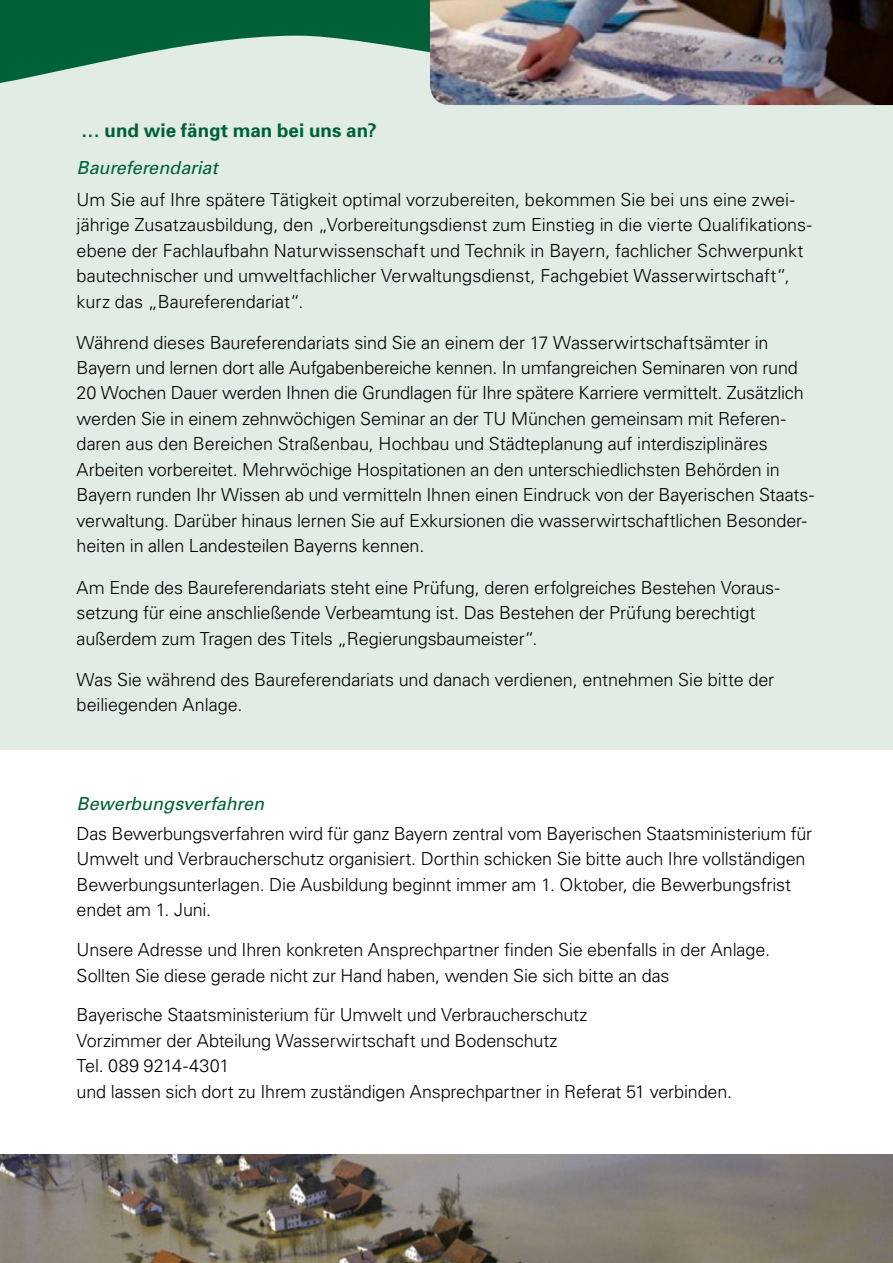
<style>
.page{position:relative;width:893px;height:1263px;background:#fff}
.page>*{position:absolute;margin:0;border:0;box-sizing:border-box;transform-origin:0 0}
.Fließtext{font:700 18.75px "Univers";letter-spacing:.005em;color:#006137}
.Fließtext-2{font:300 18px/25.5px "Univers";letter-spacing:-.01em;color:#000}
.Fließtext-3{font:italic 18px "Univers";letter-spacing:-.005em;color:#006137}
.s1{font-weight:400;font-style:italic;color:#006137}
</style>
<div class="page">
<div style="left:0;top:23px;width:893px;height:727px;background:#e0ece4"></div>
<img style="left:0;top:1154px;width:893px;height:109px">
<svg style="left:0;top:0;width:430px;height:83px;fill:#006137"></svg>
<img style="left:430px;top:0;width:463px;height:105px">
<p class="Fließtext" style="left:81px;top:118px;width:297px">… und wie fängt man bei uns an?</p>
<p class="Fließtext-3" style="left:77px;top:157px;width:143px">Baureferendariat</p>
<p class="Fließtext-2" style="left:77px;top:186px;width:737px">Um Sie auf Ihre spätere Tätigkeit optimal vorzubereiten, bekommen Sie bei uns eine zwei&shy;jährige Zusatzausbildung, den „Vorbereitungsdienst zum Einstieg in die vierte Qualifikations&shy;ebene der Fachlaufbahn Naturwissenschaft und Technik in Bayern, fachlicher Schwerpunkt bautechnischer und umweltfachlicher Verwaltungsdienst, Fachgebiet Wasserwirtschaft“, kurz das „Baureferendariat“.</p>
<p class="Fließtext-2" style="left:77px;top:330px;width:739px">Während dieses Baureferendariats sind Sie an einem der 17 Wasserwirtschaftsämter in Bayern und lernen dort alle Aufgabenbereiche kennen. In umfangreichen Seminaren von rund 20 Wochen Dauer werden Ihnen die Grundlagen für Ihre spätere Karriere vermittelt. Zusätzlich werden Sie in einem zehnwöchigen Seminar an der TU München gemeinsam mit Referen&shy;daren aus den Bereichen Straßenbau, Hochbau und Städteplanung auf interdisziplinäres Arbeiten vorbereitet. Mehrwöchige Hospitationen an den unterschiedlichsten Behörden in Bayern runden Ihr Wissen ab und vermitteln Ihnen einen Eindruck von der Bayerischen Staats&shy;verwaltung. Darüber hinaus lernen Sie auf Exkursionen die wasserwirtschaftlichen Besonder&shy;heiten in allen Landesteilen Bayerns kennen.</p>
<p class="Fließtext-2" style="left:77px;top:574px;width:705px">Am Ende des Baureferendariats steht eine Prüfung, deren erfolgreiches Bestehen Voraus&shy;setzung für eine anschließende Verbeamtung ist. Das Bestehen der Prüfung berechtigt außerdem zum Tragen des Titels „Regierungsbaumeister“.</p>
<p class="Fließtext-2" style="left:77px;top:666px;width:699px">Was Sie während des Baureferendariats und danach verdienen, entnehmen Sie bitte der beiliegenden Anlage.</p>
<p class="Fließtext-2" style="left:77px;top:788px;width:737px;line-height:30px"><span class="s1">Bewerbungsverfahren<br></span>Das Bewerbungsverfahren wird für ganz Bayern zentral vom Bayerischen Staatsministerium für</p>
<p class="Fließtext-2" style="left:77px;top:846px;width:730px">Umwelt und Verbraucherschutz organisiert. Dorthin schicken Sie bitte auch Ihre vollständigen<br>Bewerbungsunterlagen. Die Ausbildung beginnt immer am 1. Oktober, die Bewerbungsfrist endet am 1. Juni.</p>
<p class="Fließtext-2" style="left:77px;top:936px;width:695px">Unsere Adresse und Ihren konkreten Ansprechpartner finden Sie ebenfalls in der Anlage.<br>Sollten Sie diese gerade nicht zur Hand haben, wenden Sie sich bitte an das</p>
<p class="Fließtext-2" style="left:77px;top:1002px;width:512px">Bayerische Staatsministerium für Umwelt und Verbraucherschutz</p>
<p class="Fließtext-2" style="left:77px;top:1027px;width:482px">Vorzimmer der Abteilung Wasserwirtschaft und Bodenschutz</p>
<p class="Fließtext-2" style="left:77px;top:1053px;width:154px">Tel. 089 9214-4301</p>
<p class="Fließtext-2" style="left:77px;top:1078px;width:657px">und lassen sich dort zu Ihrem zuständigen Ansprechpartner in Referat 51 verbinden.</p>
</div>
